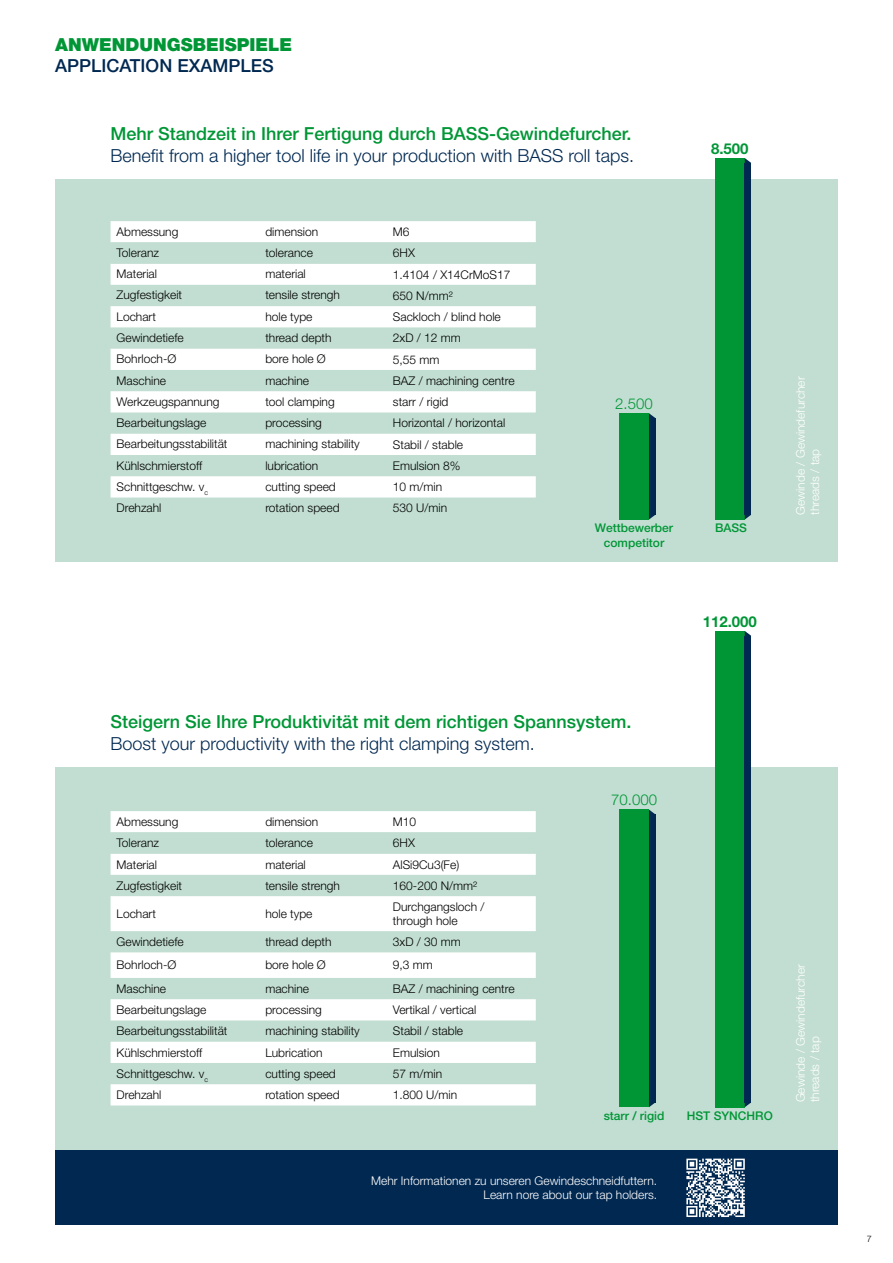
<style>
.page{position:relative;width:893px;height:1263px;background:#fff}
.page>*{position:absolute;margin:0;border:0;box-sizing:border-box;transform-origin:0 0}
.t1{font:500 18px "Helvetica Neue LT Std";color:#009636}
.t2{font:300 18px "Helvetica Neue LT Std";color:#002851}
.t3{font:900 18px "Helvetica Neue LT Std";color:#009636}
.t4{font:500 18px "Helvetica Neue LT Std";color:#002851}
.t5{font:700 15px "Helvetica Neue LT Std";color:#009636}
.t6{font:300 15px "Helvetica Neue LT Std";color:#009636}
.t7{font:300 12px/14.4px "Helvetica Neue LT Std";color:#000}
.t8{font:300 12px/14.4px "Helvetica Neue LT Std";color:#fff}
.t9{font:500 12px/14.4px "Helvetica Neue LT Std";color:#009636;text-align:center}
.t10{font:300 9px "Helvetica Neue LT Std";color:#000}
</style>
<div class="page">
<div style="left:55px;top:1150px;width:783px;height:75px;background:#002851"></div>
<div style="left:55px;top:767px;width:783px;height:383px;background:#c2ded2"></div>
<div style="left:111px;top:811px;width:425px;height:21px;background:#fff"></div>
<div style="left:111px;top:854px;width:425px;height:21px;background:#fff"></div>
<svg style="left:111px;top:896px;width:425px;height:209px;fill:#fff"></svg>
<div style="left:715px;top:631px;width:30px;height:476px;background:#009636"></div>
<div style="left:619px;top:809px;width:30px;height:298px;background:#009636"></div>
<div style="left:649px;top:814px;width:6px;height:288px;background:#002851"></div>
<svg style="left:649px;top:1102px;width:6px;height:5px"></svg>
<svg style="left:649px;top:809px;width:6px;height:5px"></svg>
<div style="left:745px;top:636px;width:6px;height:466px;background:#002851"></div>
<svg style="left:745px;top:1102px;width:6px;height:5px"></svg>
<svg style="left:745px;top:631px;width:6px;height:5px"></svg>
<div style="left:55px;top:179px;width:783px;height:383px;background:#c2ded2"></div>
<div style="left:111px;top:221px;width:425px;height:21px;background:#fff"></div>
<svg style="left:111px;top:264px;width:425px;height:234px"></svg>
<svg style="left:111px;top:306px;width:425px;height:191px;fill:#fff"></svg>
<div style="left:619px;top:413px;width:30px;height:106px;background:#009636"></div>
<div style="left:649px;top:418px;width:6px;height:97px;background:#002851"></div>
<svg style="left:649px;top:515px;width:6px;height:4px"></svg>
<svg style="left:649px;top:413px;width:6px;height:5px"></svg>
<div style="left:715px;top:158px;width:30px;height:361px;background:#009636"></div>
<div style="left:745px;top:163px;width:6px;height:352px;background:#002851"></div>
<svg style="left:745px;top:515px;width:6px;height:4px"></svg>
<svg style="left:745px;top:158px;width:6px;height:5px"></svg>
<svg style="left:686px;top:1158px;width:59px;height:59px"></svg>
<h1 class="t3" style="left:55px;top:33px;width:239px">ANWENDUNGSBEISPIELE</h1>
<h1 class="t4" style="left:55px;top:55px;width:220px">APPLICATION EXAMPLES</h1>
<h1 class="t1" style="left:111px;top:123px;width:522px">Mehr Standzeit in Ihrer Fertigung durch BASS-Gewindefurcher.</h1>
<h1 class="t2" style="left:111px;top:145px;width:525px">Benefit from a higher tool life in your production with BASS roll taps.</h1>
<p class="t7" style="left:117px;top:224px;width:63px">Abmessung</p>
<p class="t7" style="left:265px;top:224px;width:54px">dimension</p>
<p class="t7" style="left:393px;top:224px;width:18px">M6</p>
<p class="t7" style="left:117px;top:245px;width:44px">Toleranz</p>
<p class="t7" style="left:265px;top:245px;width:49px">tolerance</p>
<p class="t7" style="left:393px;top:246px;width:24px">6HX</p>
<p class="t7" style="left:117px;top:266px;width:42px">Material</p>
<p class="t7" style="left:265px;top:266px;width:42px">material</p>
<p class="t7" style="left:393px;top:267px;width:119px">1.4104 / X14CrMoS17</p>
<p class="t7" style="left:117px;top:288px;width:67px">Zugfestigkeit</p>
<p class="t7" style="left:265px;top:288px;width:76px">tensile strengh</p>
<p class="t7" style="left:393px;top:288px;width:61px">650 N/mm²</p>
<p class="t7" style="left:117px;top:309px;width:41px">Lochart</p>
<p class="t7" style="left:265px;top:309px;width:49px">hole type</p>
<p class="t7" style="left:393px;top:309px;width:109px">Sackloch / blind hole</p>
<p class="t7" style="left:117px;top:330px;width:69px">Gewindetiefe</p>
<p class="t7" style="left:265px;top:330px;width:68px">thread depth</p>
<p class="t7" style="left:393px;top:331px;width:70px">2xD / 12 mm</p>
<p class="t7" style="left:117px;top:352px;width:61px">Bohrloch-Ø</p>
<p class="t7" style="left:265px;top:352px;width:62px">bore hole Ø</p>
<p class="t7" style="left:393px;top:352px;width:48px">5,55 mm</p>
<p class="t7" style="left:117px;top:373px;width:51px">Maschine</p>
<p class="t7" style="left:265px;top:373px;width:45px">machine</p>
<p class="t7" style="left:393px;top:373px;width:123px">BAZ / machining centre</p>
<p class="t7" style="left:117px;top:394px;width:104px">Werkzeugspannung</p>
<p class="t7" style="left:265px;top:394px;width:71px">tool clamping</p>
<p class="t7" style="left:393px;top:394px;width:57px">starr / rigid</p>
<p class="t7" style="left:117px;top:415px;width:91px">Bearbeitungslage</p>
<p class="t7" style="left:265px;top:415px;width:58px">processing</p>
<p class="t7" style="left:393px;top:416px;width:114px">Horizontal / horizontal</p>
<p class="t7" style="left:117px;top:437px;width:112px">Bearbeitungsstabilität</p>
<p class="t7" style="left:265px;top:437px;width:96px">machining stability</p>
<p class="t7" style="left:393px;top:437px;width:72px">Stabil / stable</p>
<p class="t7" style="left:117px;top:458px;width:87px">Kühlschmierstoff</p>
<p class="t7" style="left:265px;top:458px;width:54px">lubrication</p>
<p class="t7" style="left:393px;top:458px;width:69px">Emulsion 8%</p>
<p class="t7" style="left:117px;top:479px;width:93px">Schnittgeschw. v<sub>c</sub></p>
<p class="t7" style="left:265px;top:479px;width:72px">cutting speed</p>
<p class="t7" style="left:393px;top:479px;width:51px">10 m/min</p>
<p class="t7" style="left:117px;top:500px;width:46px">Drehzahl</p>
<p class="t7" style="left:265px;top:500px;width:76px">rotation speed</p>
<p class="t7" style="left:393px;top:501px;width:56px">530 U/min</p>
<p class="t6" style="left:615px;top:394px;width:39px">2.500</p>
<p class="t5" style="left:711px;top:139px;width:39px">8.500</p>
<p class="t9" style="left:595px;top:521px;width:80px">Wettbewerber competitor</p>
<p class="t9" style="left:715px;top:521px;width:34px">BASS</p>
<p class="t5" style="left:703px;top:612px;width:56px">112.000</p>
<p class="t8" style="left:793px;top:515px;width:140px;rotate:-90deg">Gewinde / Gewindefurcher threads / tap</p>
<h1 class="t1" style="left:111px;top:711px;width:522px">Steigern Sie Ihre Produktivität mit dem richtigen Spannsystem.</h1>
<h1 class="t2" style="left:111px;top:732px;width:426px">Boost your productivity with the right clamping system.</h1>
<p class="t7" style="left:117px;top:814px;width:63px">Abmessung</p>
<p class="t7" style="left:265px;top:814px;width:54px">dimension</p>
<p class="t7" style="left:393px;top:814px;width:25px">M10</p>
<p class="t7" style="left:117px;top:835px;width:44px">Toleranz</p>
<p class="t7" style="left:265px;top:835px;width:49px">tolerance</p>
<p class="t7" style="left:393px;top:835px;width:24px">6HX</p>
<p class="t7" style="left:117px;top:857px;width:42px">Material</p>
<p class="t7" style="left:265px;top:857px;width:42px">material</p>
<p class="t7" style="left:393px;top:857px;width:68px">AlSi9Cu3(Fe)</p>
<p class="t7" style="left:117px;top:878px;width:67px">Zugfestigkeit</p>
<p class="t7" style="left:265px;top:878px;width:76px">tensile strengh</p>
<p class="t7" style="left:393px;top:878px;width:86px">160-200 N/mm²</p>
<p class="t7" style="left:117px;top:906px;width:41px">Lochart</p>
<p class="t7" style="left:265px;top:906px;width:49px">hole type</p>
<p class="t7" style="left:393px;top:899px;width:93px">Durchgangsloch / through hole</p>
<p class="t7" style="left:117px;top:934px;width:69px">Gewindetiefe</p>
<p class="t7" style="left:265px;top:934px;width:68px">thread depth</p>
<p class="t7" style="left:393px;top:934px;width:70px">3xD / 30 mm</p>
<p class="t7" style="left:117px;top:958px;width:61px">Bohrloch-Ø</p>
<p class="t7" style="left:265px;top:958px;width:62px">bore hole Ø</p>
<p class="t7" style="left:393px;top:958px;width:42px">9,3 mm</p>
<p class="t7" style="left:117px;top:981px;width:51px">Maschine</p>
<p class="t7" style="left:265px;top:981px;width:45px">machine</p>
<p class="t7" style="left:393px;top:981px;width:123px">BAZ / machining centre</p>
<p class="t7" style="left:117px;top:1002px;width:91px">Bearbeitungslage</p>
<p class="t7" style="left:265px;top:1002px;width:58px">processing</p>
<p class="t7" style="left:393px;top:1002px;width:85px">Vertikal / vertical</p>
<p class="t7" style="left:117px;top:1024px;width:112px">Bearbeitungsstabilität</p>
<p class="t7" style="left:265px;top:1024px;width:96px">machining stability</p>
<p class="t7" style="left:393px;top:1024px;width:72px">Stabil / stable</p>
<p class="t7" style="left:117px;top:1045px;width:87px">Kühlschmierstoff</p>
<p class="t7" style="left:265px;top:1045px;width:59px">Lubrication</p>
<p class="t7" style="left:393px;top:1045px;width:48px">Emulsion</p>
<p class="t7" style="left:117px;top:1066px;width:93px">Schnittgeschw. v<sub>c</sub></p>
<p class="t7" style="left:265px;top:1066px;width:72px">cutting speed</p>
<p class="t7" style="left:393px;top:1066px;width:51px">57 m/min</p>
<p class="t7" style="left:117px;top:1087px;width:46px">Drehzahl</p>
<p class="t7" style="left:265px;top:1087px;width:76px">rotation speed</p>
<p class="t7" style="left:393px;top:1087px;width:66px">1.800 U/min</p>
<p class="t6" style="left:611px;top:791px;width:47px">70.000</p>
<p class="t9" style="left:604px;top:1108px;width:62px">starr / rigid</p>
<p class="t9" style="left:687px;top:1108px;width:88px">HST SYNCHRO</p>
<p class="t8" style="left:371px;top:1173px;width:288px;text-align:right">Mehr Informationen zu unseren Gewindeschneidfuttern.<br>Learn nore about our tap holders.</p>
<p class="t8" style="left:793px;top:1102px;width:140px;rotate:-90deg">Gewinde / Gewindefurcher threads / tap</p>
<p class="t10" style="left:867px;top:1233px;width:7px">7</p>
</div>
